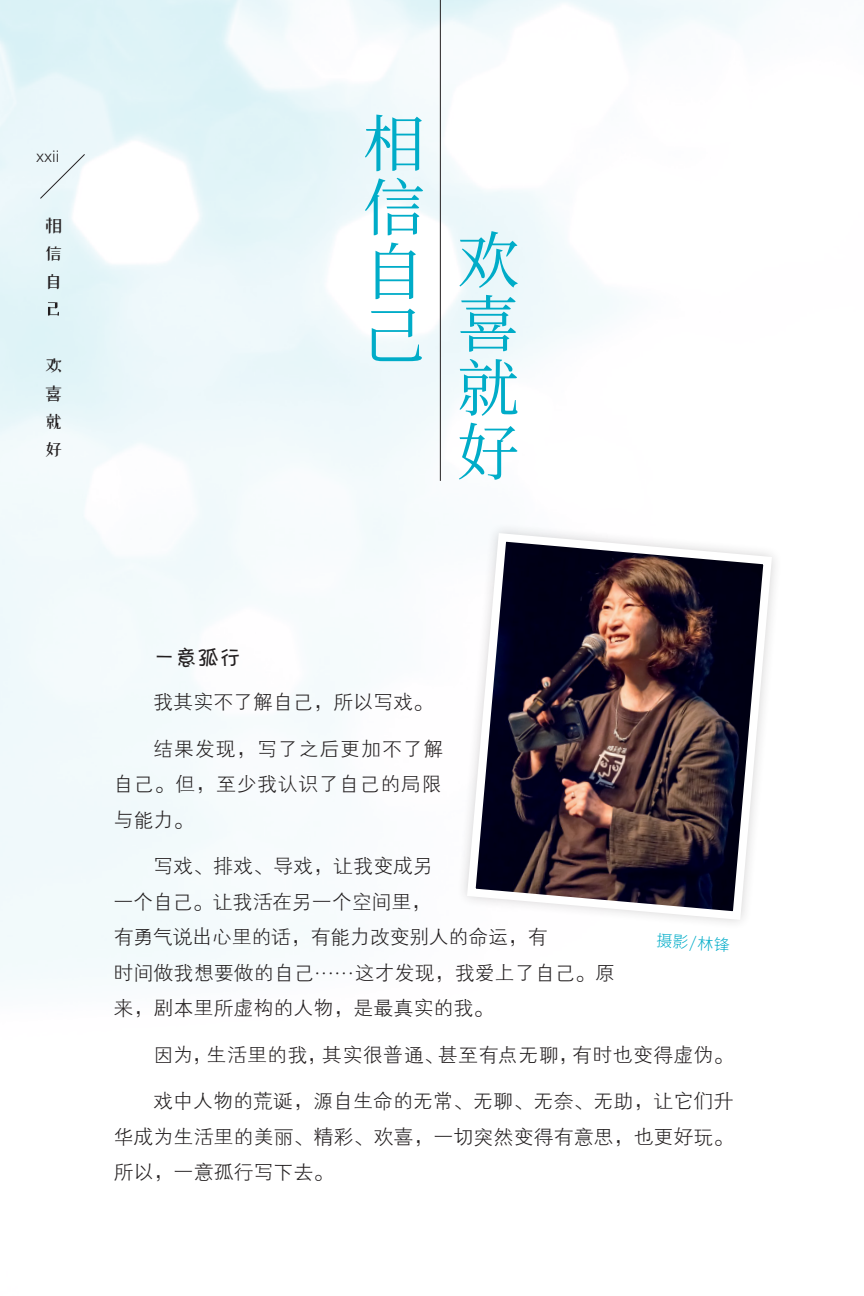
<style>
.page{position:relative;width:864px;height:1296px;background:#fff}
.page>*{position:absolute;margin:0;border:0;box-sizing:border-box;transform-origin:0 0}
.P1_31pt{font:62px/64px "Noto Serif SC";color:#00acc8;text-align:justify}
.article_BT_Xi_Hei_10{font:22px "FZKATJW GB1 0";color:#231f20}
.article_BT_Xi_Hei_10-2{font:20px/35.4px "FZXH1 JW GB1 0";color:#231f20;text-align:justify}
.t1{font:18px/28px "ZCOOL Xiao Wei";color:#231f20;text-align:justify}
.caption_8pt{font:300 16px "Noto Sans SC";color:#00acc8}
.t2{font:300 16px "Helvetica LT Std";color:#231f20}
</style>
<div class="page">
<svg style="left:48px;top:302px;width:11px;height:14px"></svg>
<svg style="left:40px;top:154px;width:45px;height:45px;background:#e6f1f3"></svg>
<hr style="left:440px;top:0;width:1px;height:481px;background:#231f20">
<img style="left:463px;top:529px;width:312px;height:394px">
<p class="t2" style="left:36px;top:146px;width:25px">xxii</p>
<p class="t1" style="left:44px;top:212px;width:20px">相信自</p>
<p class="t1" style="left:44px;top:352px;width:20px">欢喜就好</p>
<p class="P1_31pt" style="left:363px;top:113px;width:63px">相信自己</p>
<p class="P1_31pt" style="left:457px;top:230px;width:63px">欢喜就好</p>
<p class="article_BT_Xi_Hei_10" style="left:153px;top:644px;width:89px">一意孤行</p>
<p class="article_BT_Xi_Hei_10-2" style="left:153px;top:685px;width:281px">我其实不了解自己，所以写戏。</p>
<p class="article_BT_Xi_Hei_10-2" style="left:113px;top:732px;width:332px;text-indent:40px">结果发现，写了之后更加不了解自己。但，至少我认识了自己的局限与能力。</p>
<p class="article_BT_Xi_Hei_10-2" style="left:113px;top:849px;width:503px;text-align:left;text-indent:40px">写戏、排戏、导戏，让我变成另<br>一个自己。让我活在另一个空间里，<br>有勇气说出心里的话，有能力改变别人的命运，有<br>时间做我想要做的自己……这才发现，我爱上了自己。原来，剧本里所虚构的人物，是最真实的我。</p>
<p class="article_BT_Xi_Hei_10-2" style="left:153px;top:1038px;width:582px">因为，生活里的我，其实很普通、甚至有点无聊，有时也变得虚伪。</p>
<p class="article_BT_Xi_Hei_10-2" style="left:113px;top:1084px;width:622px;text-indent:40px">戏中人物的荒诞，源自生命的无常、无聊、无奈、无助，让它们升华成为生活里的美丽、精彩、欢喜，一切突然变得有意思，也更好玩。所以，一意孤行写下去。</p>
<p class="caption_8pt" style="left:657px;top:931px;width:75px;rotate:4deg">摄影/林锋</p>
</div>
